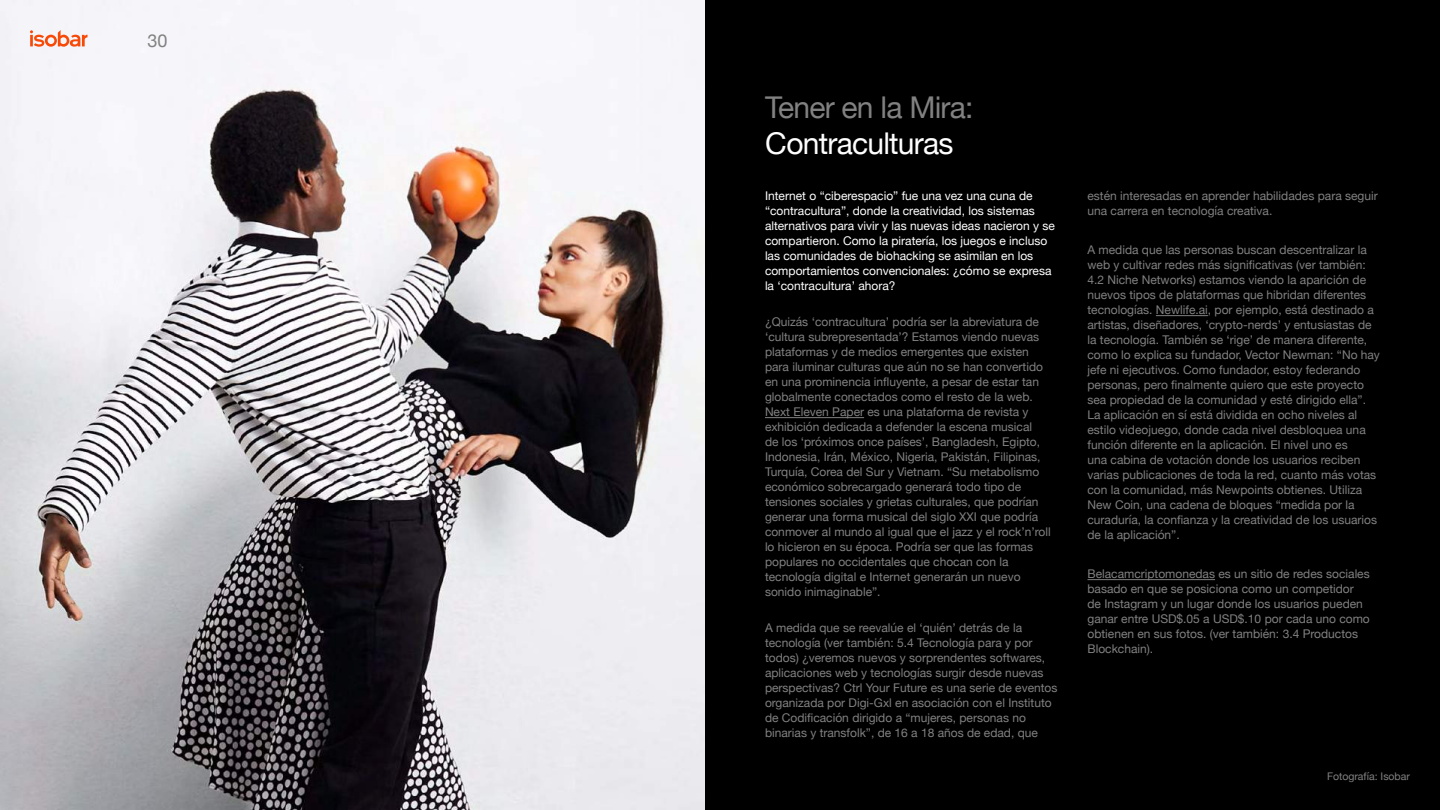
<style>
.page{position:relative;width:1440px;height:810px;background:#000}
.page>*{position:absolute;margin:0;border:0;box-sizing:border-box;transform-origin:0 0}
.t1{font:30px "Helvetica Neue";letter-spacing:-.025em;color:#818181}
.t2{font:30px "Helvetica Neue";letter-spacing:-.025em;color:#fefefe}
.t3{font:18px "Helvetica Neue";color:#818181}
.t4{font:12px/15px "Helvetica Neue";color:#818181}
.t5{font:12px/15px "Helvetica Neue";color:#fff}
.t6{font:10.5px "Helvetica Neue";color:#818181}
</style>
<div class="page">
<img style="left:0;top:0;width:705px;height:810px">
<svg style="left:30px;top:30px;width:57px;height:17px"></svg>
<hr style="left:1156px;top:315px;width:52px;height:1px;background:#818181">
<hr style="left:1088px;top:579px;width:127px;height:1px;background:#818181">
<hr style="left:765px;top:417px;width:99px;height:1px;background:#818181">
<h2 class="t3" style="left:148px;top:27px;width:22px">30</h2>
<h1 class="t1" style="left:765px;top:85px;width:210px">Tener en la Mira:</h1>
<h1 class="t2" style="left:765px;top:121px;width:190px">Contraculturas</h1>
<p class="t5" style="left:765px;top:189px;width:291px">Internet o “ciberespacio” fue una vez una cuna de “contracultura”, donde la creatividad, los sistemas alternativos para vivir y las nuevas ideas nacieron y se compartieron. Como la piratería, los juegos e incluso las comunidades de biohacking se asimilan en los comportamientos convencionales: ¿cómo se expresa la ‘contracultura’ ahora?</p>
<p class="t4" style="left:765px;top:315px;width:287px">¿Quizás ‘contracultura’ podría ser la abreviatura de ‘cultura subrepresentada’? Estamos viendo nuevas plataformas y de medios emergentes que existen para iluminar culturas que aún no se han convertido en una prominencia influyente, a pesar de estar tan globalmente conectados como el resto de la web.<br>Next Eleven Paper es una plataforma de revista y exhibición dedicada a defender la escena musical<br>de los ‘próximos once países’, Bangladesh, Egipto, Indonesia, Irán, México, Nigeria, Pakistán, Filipinas, Turquía, Corea del Sur y Vietnam. “Su metabolismo económico sobrecargado generará todo tipo de tensiones sociales y grietas culturales, que podrían generar una forma musical del siglo XXI que podría conmover al mundo al igual que el jazz y el rock’n’roll lo hicieron en su época. Podría ser que las formas populares no occidentales que chocan con la tecnología digital e Internet generarán un nuevo sonido inimaginable”.</p>
<p class="t4" style="left:765px;top:621px;width:294px">A medida que se reevalúe el ‘quién’ detrás de la tecnología (ver también: 5.4 Tecnología para y por todos) ¿veremos nuevos y sorprendentes softwares, aplicaciones web y tecnologías surgir desde nuevas perspectivas? Ctrl Your Future es una serie de eventos organizada por Digi-Gxl en asociación con el Instituto de Codificación dirigido a “mujeres, personas no binarias y transfolk”, de 16 a 18 años de edad, que</p>
<p class="t4" style="left:1088px;top:189px;width:292px">estén interesadas en aprender habilidades para seguir una carrera en tecnología creativa.</p>
<p class="t4" style="left:1088px;top:243px;width:294px">A medida que las personas buscan descentralizar la web y cultivar redes más significativas (ver también:<br>4.2 Niche Networks) estamos viendo la aparición de nuevos tipos de plataformas que hibridan diferentes tecnologías. Newlife.ai, por ejemplo, está destinado a artistas, diseñadores, ‘crypto-nerds’ y entusiastas de la tecnología. También se ‘rige’ de manera diferente, como lo explica su fundador, Vector Newman: “No hay jefe ni ejecutivos. Como fundador, estoy federando personas, pero finalmente quiero que este proyecto sea propiedad de la comunidad y esté dirigido ella”.<br>La aplicación en sí está dividida en ocho niveles al estilo videojuego, donde cada nivel desbloquea una función diferente en la aplicación. El nivel uno es<br>una cabina de votación donde los usuarios reciben varias publicaciones de toda la red, cuanto más votas con la comunidad, más Newpoints obtienes. Utiliza New Coin, una cadena de bloques “medida por la curaduría, la confianza y la creatividad de los usuarios de la aplicación”.</p>
<p class="t4" style="left:1088px;top:567px;width:284px">Belacamcriptomonedas es un sitio de redes sociales basado en que se posiciona como un competidor de Instagram y un lugar donde los usuarios pueden ganar entre USD$.05 a USD$.10 por cada uno como obtienen en sus fotos. (ver también: 3.4 Productos Blockchain).</p>
<p class="t6" style="left:1327px;top:769px;width:84px">Fotografía: Isobar</p>
</div>
